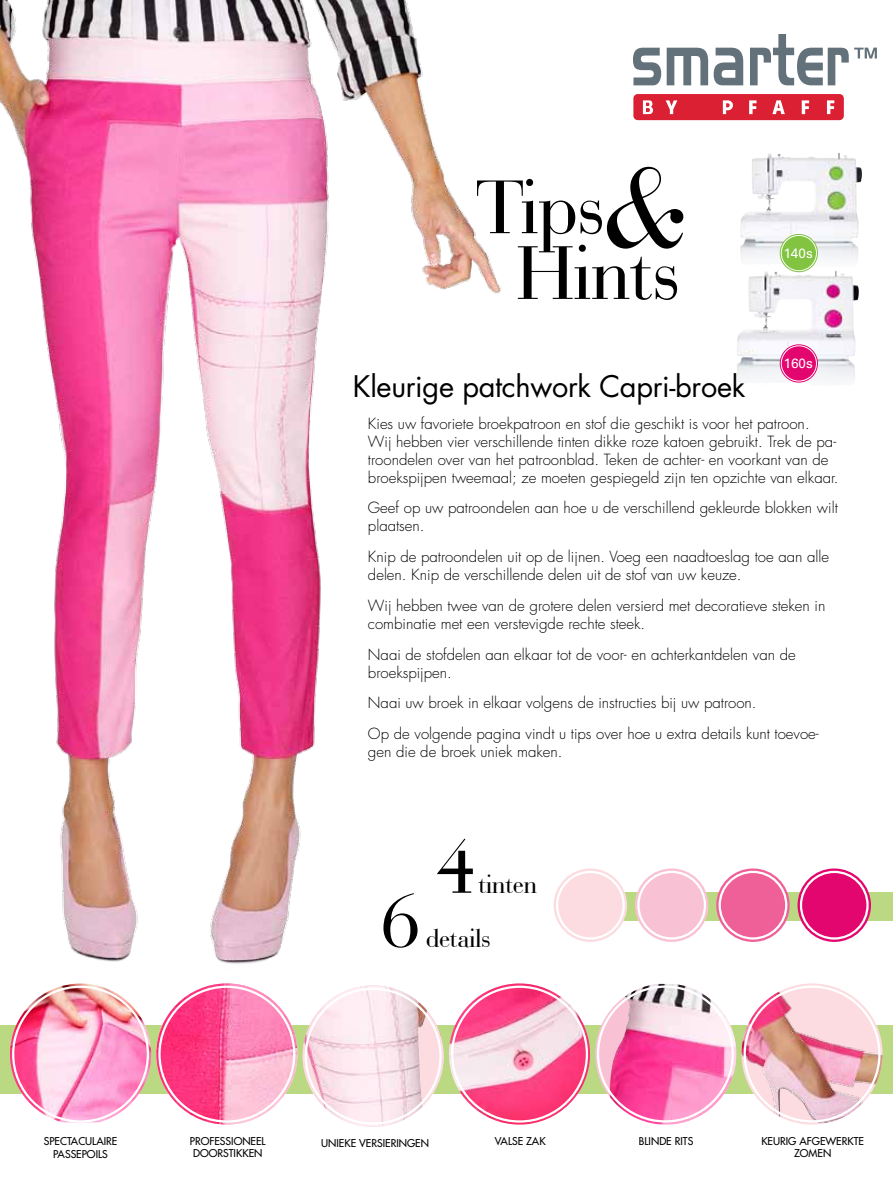
<style>
.page{position:relative;width:893px;height:1191px;background:#fff}
.page>*{position:absolute;margin:0;border:0;box-sizing:border-box;transform-origin:0 0}
.t1{font:79.5px/65.7px "Bauer Bodoni BT";color:#000;text-align:center}
.t2{font:28.95px "Futura Std";letter-spacing:-.01em;color:#000}
.t3{font:27px "Bauer Bodoni BT";color:#000}
.t4{font:300 15px/18px "Futura Std";color:#000}
.t5{font:13.5px "Univers LT Std";color:#fff}
.t6{font:500 10.5px/12.6px "Futura Std";color:#000;text-align:center}
.s1{font-style:italic;font-size:128.55px}
</style>
<div class="page">
<img style="left:764px;top:271px;width:72px;height:5px">
<img style="left:768px;top:153px;width:71px;height:5px">
<div style="left:633px;top:94px;width:211px;height:26px;background:#da2032;border-radius:4px"></div>
<svg style="left:633px;top:48px;width:28px;height:37px"></svg>
<svg style="left:667px;top:48px;width:41px;height:37px"></svg>
<svg style="left:714px;top:48px;width:29px;height:37px"></svg>
<svg style="left:643px;top:100px;width:10px;height:14px"></svg>
<svg style="left:666px;top:100px;width:11px;height:14px"></svg>
<svg style="left:827px;top:100px;width:7px;height:14px"></svg>
<svg style="left:802px;top:100px;width:7px;height:14px"></svg>
<svg style="left:749px;top:100px;width:7px;height:14px"></svg>
<svg style="left:772px;top:100px;width:13px;height:14px"></svg>
<svg style="left:723px;top:100px;width:10px;height:14px"></svg>
<svg style="left:750px;top:34px;width:127px;height:51px"></svg>
<div style="left:780px;top:344px;width:38px;height:38px;background:#e2066e;border-radius:50%"></div>
<div style="left:781px;top:345px;width:36px;height:36px;border:1px solid #fff;border-radius:50%"></div>
<div style="left:780px;top:234px;width:38px;height:38px;background:#82c341;border-radius:50%"></div>
<div style="left:781px;top:235px;width:36px;height:36px;border:1px solid #fff;border-radius:50%"></div>
<img style="left:0;top:0;width:502px;height:964px">
<div style="left:571px;top:892px;width:322px;height:28px;background:#bad982"></div>
<div style="left:0;top:1025px;width:893px;height:68px;background:#bad982"></div>
<div style="left:554px;top:868px;width:73px;height:74px;background:#fcdce1;border-radius:50%"></div>
<div style="left:635px;top:868px;width:73px;height:74px;background:#f9c1d4;border-radius:50%"></div>
<div style="left:716px;top:868px;width:74px;height:74px;background:#f06098;border-radius:50%"></div>
<div style="left:797px;top:868px;width:74px;height:74px;background:#e2066e;border-radius:50%"></div>
<img style="left:449px;top:983px;width:141px;height:141px;border-radius:71px">
<svg style="left:595px;top:984px;width:141px;height:140px"></svg>
<img style="left:609px;top:984px;width:127px;height:140px">
<img style="left:741px;top:983px;width:142px;height:141px;border-radius:71px">
<div style="left:556px;top:870px;width:69px;height:69px;border:2px solid #fff;border-radius:50%"></div>
<div style="left:637px;top:870px;width:69px;height:69px;border:2px solid #fff;border-radius:50%"></div>
<div style="left:719px;top:870px;width:68px;height:69px;border:2px solid #fff;border-radius:50%"></div>
<div style="left:800px;top:870px;width:69px;height:69px;border:2px solid #fff;border-radius:50%"></div>
<img style="left:10px;top:983px;width:141px;height:139px">
<img style="left:156px;top:983px;width:141px;height:141px;border-radius:71px">
<svg style="left:303px;top:985px;width:141px;height:141px"></svg>
<img style="left:304px;top:985px;width:123px;height:141px">
<h1 class="t1" style="left:476px;top:173px;width:218px">Tips<span class="s1">&amp;<br></span>Hints</h1>
<h2 class="t2" style="left:353px;top:368px;width:394px">Kleurige patchwork Capri-broek</h2>
<p class="t5" style="left:784px;top:245px;width:30px">140s</p>
<p class="t5" style="left:784px;top:355px;width:31px">160s</p>
<p class="t4" style="left:368px;top:414px;width:472px">Kies uw favoriete broekpatroon en stof die geschikt is voor het patroon.<br>Wij hebben vier verschillende tinten dikke roze katoen gebruikt. Trek de pa&shy;troondelen over van het patroonblad. Teken de achter- en voorkant van de broekspijpen tweemaal; ze moeten gespiegeld zijn ten opzichte van elkaar.</p>
<p class="t4" style="left:368px;top:499px;width:471px">Geef op uw patroondelen aan hoe u de verschillend gekleurde blokken wilt plaatsen.</p>
<p class="t4" style="left:368px;top:548px;width:463px">Knip de patroondelen uit op de lijnen. Voeg een naadtoeslag toe aan alle delen. Knip de verschillende delen uit de stof van uw keuze.</p>
<p class="t4" style="left:368px;top:597px;width:459px">Wij hebben twee van de grotere delen versierd met decoratieve steken in combinatie met een verstevigde rechte steek.</p>
<p class="t4" style="left:368px;top:645px;width:429px">Naai de stofdelen aan elkaar tot de voor- en achterkantdelen van de broekspijpen.</p>
<p class="t4" style="left:368px;top:688px;width:452px;line-height:30.8px">Naai uw broek in elkaar volgens de instructies bij uw patroon.<br>Op de volgende pagina vindt u tips over hoe u extra details kunt toevoe-</p>
<p class="t4" style="left:368px;top:743px;width:196px">gen die de broek uniek maken.</p>
<h1 class="t1" style="left:381px;top:886px;width:40px">6</h1>
<h1 class="t1" style="left:436px;top:832px;width:40px">4</h1>
<h3 class="t3" style="left:478px;top:867px;width:60px">tinten</h3>
<h3 class="t3" style="left:426px;top:921px;width:66px">details</h3>
<p class="t6" style="left:44px;top:1134px;width:75px">SPECTACULAIRE<br>PASS EPOILS</p>
<p class="t6" style="left:495px;top:1134px;width:52px">VALSE ZAK</p>
<p class="t6" style="left:639px;top:1134px;width:55px">BLINDE RITS</p>
<p class="t6" style="left:761px;top:1134px;width:104px">KEURIG AFGEWERKTE<br>ZOMEN</p>
<p class="t6" style="left:190px;top:1134px;width:77px">PROFESSIONEEL<br>DOORSTIKKEN</p>
<p class="t6" style="left:321px;top:1136px;width:109px">UNIEKE VERSIERINGEN</p>
</div>
